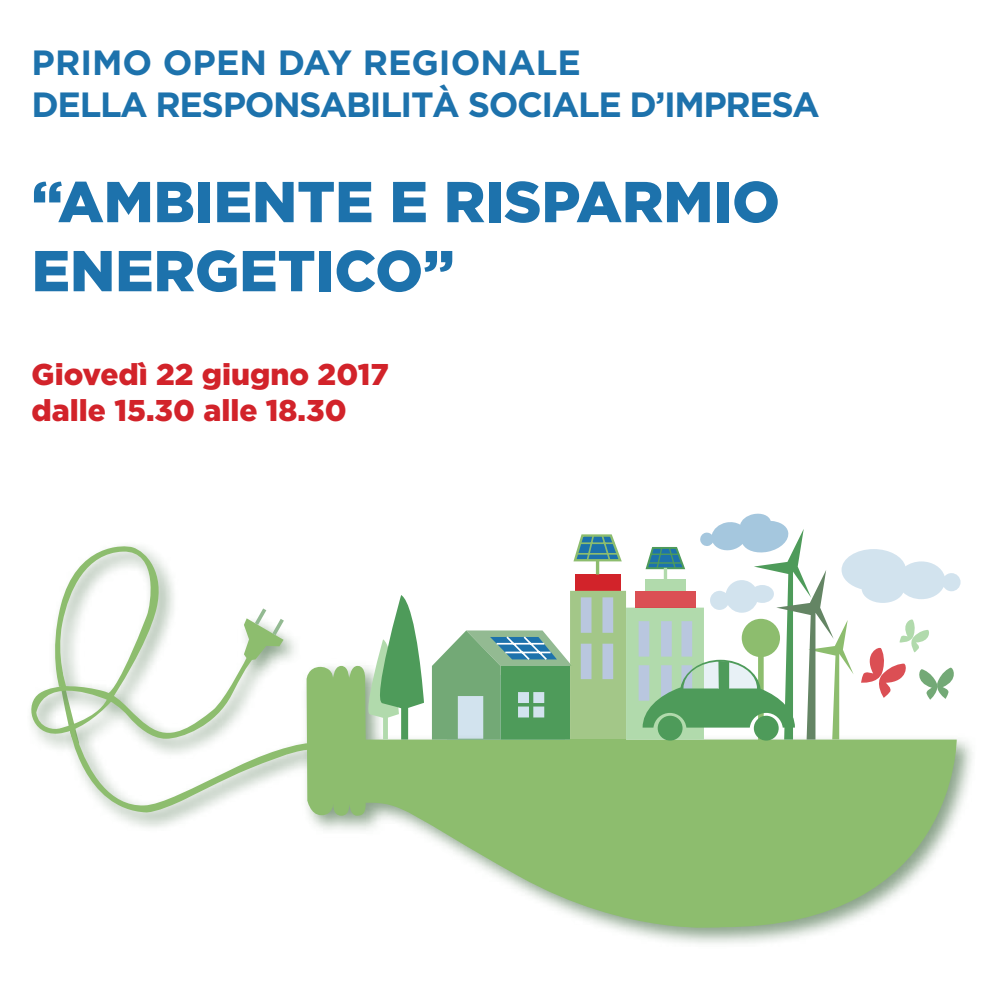
<style>
.page{position:relative;width:993px;height:993px;background:#fff}
.page>*{position:absolute;margin:0;border:0;box-sizing:border-box;transform-origin:0 0}
.t1{font:900 57.5px/69px "Gotham";color:#1d72ac}
.t2{font:700 35px "Gotham";letter-spacing:-.04em;color:#1d72ac}
.t3{font:700 35px "Gotham";color:#1d72ac}
.t4{font:900 30px "Gotham";color:#d2232a}
</style>
<div class="page">
<svg style="left:308px;top:665px;width:648px;height:271px;fill:#8dbd6e"></svg>
<svg style="left:362px;top:595px;width:62px;height:144px"></svg>
<svg style="left:432px;top:513px;width:528px;height:227px"></svg>
<svg style="left:30px;top:545px;width:291px;height:267px"></svg>
<p class="t3" style="left:32px;top:42px;width:550px">PRIMO OPEN DAY REGIONALE</p>
<p class="t2" style="left:32px;top:84px;width:789px">DELLA RESPONSABILITÀ SOCIALE D’IMPRESA</p>
<p class="t1" style="left:32px;top:166px;width:749px">“AMBIENTE E RISPARMIO<br>ENERGETICO”</p>
<p class="t4" style="left:32px;top:356px;width:358px">Giovedì 22 giugno 2017</p>
<p class="t4" style="left:32px;top:392px;width:316px">dalle 15.30 alle 18.30</p>
</div>
